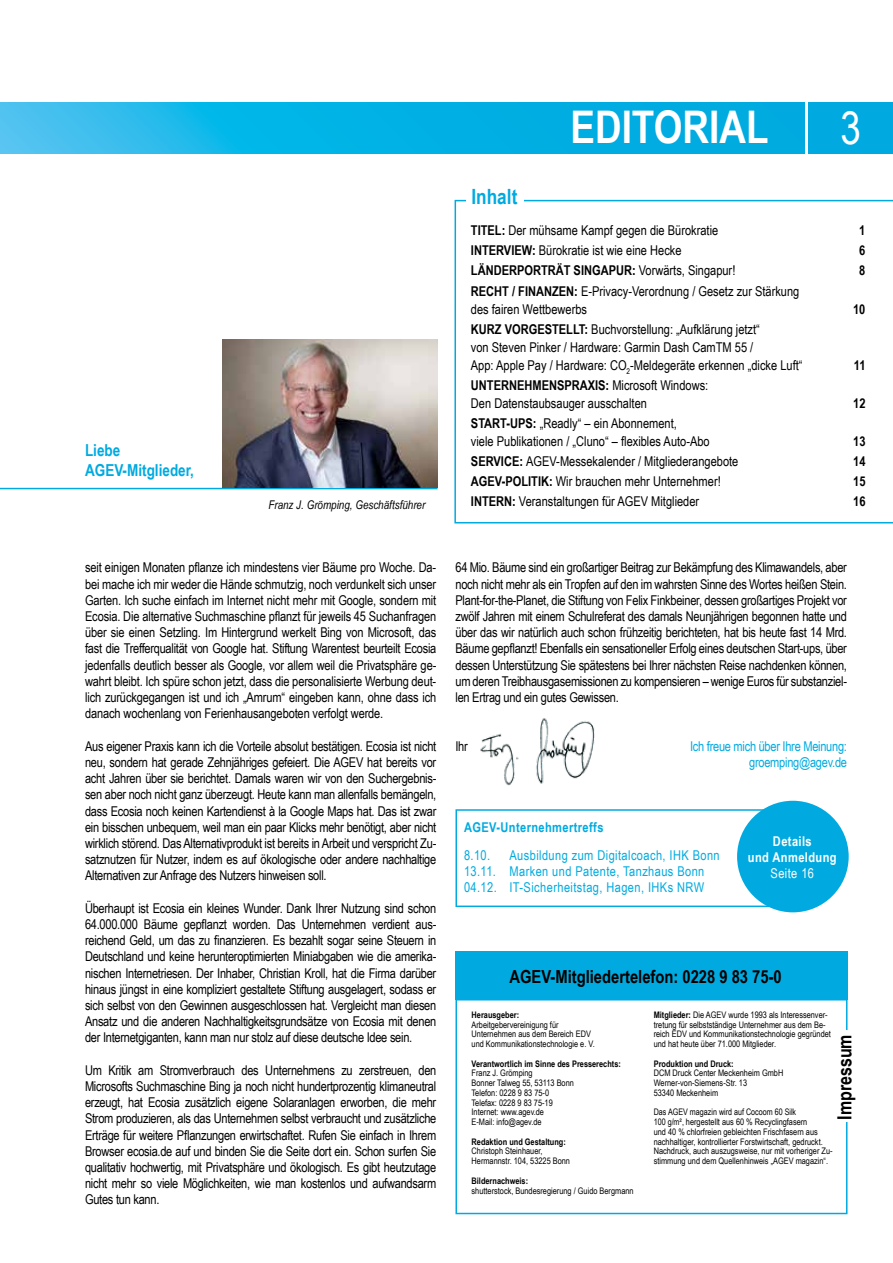
<style>
.page{position:relative;width:893px;height:1263px;background:#fff}
.page>*{position:absolute;margin:0;border:0;box-sizing:border-box;transform-origin:0 0}
.t1{font:700 45px "Arial Narrow";color:#fff}
.t2{font:45px "Arial Narrow";color:#fff}
.t3{font:700 21px "Arial Narrow";color:#00aae0}
.t4{font:700 19.5px "Arial Narrow";color:#000}
.t5{font:700 18px "Arial Narrow";color:#000}
.t6{font:700 16.5px/19.8px "Arial Narrow";color:#00aae0}
.t7{font:13.5px/16.2px "Arial Narrow";color:#000;text-align:justify}
.t8{font:13.5px/16.2px "Arial Narrow";letter-spacing:.03em;color:#00aae0}
.t9{font:700 13.5px "Arial Narrow";color:#000}
.t10{font:13.5px/16.2px "Arial Narrow";letter-spacing:-.02em;color:#00aae0;text-align:right}
.t11{font:700 13.5px "Arial Narrow";letter-spacing:.03em;color:#00aae0}
.t12{font:700 13.5px/16.2px "Arial Narrow";letter-spacing:.03em;color:#fff;text-align:center}
.t13{font:13.5px "Arial Narrow";letter-spacing:.03em;color:#fff}
.t14{font:italic 12px "Arial Narrow";color:#000}
.t15{font:9px/9.8px "Arial Narrow";color:#000}
.t16{font:700 9px "Arial Narrow";color:#000}
.s1{font-weight:700}
.s2{font-weight:400}
</style>
<div class="page">
<svg style="left:0;top:102px;width:805px;height:51px;background:#0eb3e5"></svg>
<div style="left:808px;top:102px;width:85px;height:51px;background:#00aae0"></div>
<svg style="left:454px;top:200px;width:439px;height:323px"></svg>
<div style="left:466px;top:187px;width:57px;height:22px;background:#fff"></div>
<div style="left:455px;top:951px;width:392px;height:49px;background:#00aae0"></div>
<div style="left:455px;top:999px;width:392px;height:215px;border:2px solid #00aae0"></div>
<div style="left:842px;top:1031px;width:6px;height:91px;background:#fff"></div>
<hr style="left:0;top:488px;width:437px;height:1px;background:#00aae0">
<img style="left:222px;top:339px;width:215px;height:149px">
<img style="left:480px;top:718px;width:115px;height:68px">
<div style="left:455px;top:809px;width:338px;height:98px;border:2px solid #00aae0"></div>
<div style="left:737px;top:801px;width:112px;height:111px;background:#00aae0;border-radius:50%"></div>
<p class="t6" style="left:85px;top:440px;width:111px">Liebe<br>AGEV-Mitglieder,</p>
<p class="t14" style="left:268px;top:496px;width:158px">Franz J. Grömping, Geschäftsführer</p>
<h1 class="t1" style="left:570px;top:94px;width:200px">EDITORIAL</h1>
<h1 class="t2" style="left:841px;top:95px;width:22px">3</h1>
<h2 class="t3" style="left:471px;top:181px;width:47px">Inhalt</h2>
<p class="t7" style="left:471px;top:222px;width:249px"><span class="s1">TITEL:</span> Der mühsame Kampf gegen die Bürokratie</p>
<p class="t9" style="left:859px;top:220px;width:8px">1</p>
<p class="t7" style="left:471px;top:242px;width:212px"><span class="s1">INTERVIEW:</span> Bürokratie ist wie eine Hecke</p>
<p class="t9" style="left:859px;top:240px;width:8px">6</p>
<p class="t9" style="left:471px;top:260px;width:266px">LÄNDERPORTRÄT SINGAPUR: <span class="s2">Vorwärts, Singapur!</span></p>
<p class="t9" style="left:859px;top:260px;width:8px">8</p>
<p class="t7" style="left:471px;top:281px;width:330px;line-height:18px"><span class="s1">RECHT / FINANZEN:</span> E-Privacy-Verordnung / Gesetz zur Stärkung des fairen Wettbewerbs</p>
<p class="t9" style="left:853px;top:299px;width:14px">10</p>
<p class="t7" style="left:471px;top:319px;width:333px;line-height:18px;text-align:left"><span class="s1">KURZ VORGESTELLT:</span> Buchvorstellung: „Aufklärung jetzt“<br>von Steven Pinker / Hardware: Garmin Dash CamTM 55 /<br>App: Apple Pay / Hardware: CO<sub>2</sub>-Meldegeräte erkennen „dicke Luft“</p>
<p class="t7" style="left:471px;top:376px;width:239px;line-height:18px"><span class="s1">UNTERNEHMENSPRAXIS:</span> Microsoft Windows:<br>Den Datenstaubsauger ausschalten</p>
<p class="t7" style="left:471px;top:414px;width:240px;line-height:18px"><span class="s1">START-UPS:</span> „Readly“ – ein Abonnement,<br>viele Publikationen / „Cluno“ – flexibles Auto-Abo</p>
<p class="t9" style="left:854px;top:355px;width:13px">11</p>
<p class="t9" style="left:853px;top:393px;width:14px">12</p>
<p class="t9" style="left:853px;top:431px;width:14px">13</p>
<p class="t7" style="left:471px;top:453px;width:269px"><span class="s1">SERVICE:</span> AGEV-Messekalender / Mitgliederangebote</p>
<p class="t9" style="left:853px;top:451px;width:14px">14</p>
<p class="t7" style="left:471px;top:473px;width:251px"><span class="s1">AGEV-POLITIK:</span> Wir brauchen mehr Unternehmer!</p>
<p class="t9" style="left:853px;top:471px;width:14px">15</p>
<p class="t7" style="left:471px;top:493px;width:230px"><span class="s1">INTERN:</span> Veranstaltungen für AGEV Mitglieder</p>
<p class="t9" style="left:853px;top:491px;width:14px">16</p>
<p class="t7" style="left:85px;top:559px;width:353px">seit einigen Monaten pflanze ich mindestens vier Bäume pro Woche. Da&shy;bei mache ich mir weder die Hände schmutzig, noch verdunkelt sich unser Garten. Ich suche einfach im Internet nicht mehr mit Google, sondern mit Ecosia. Die alternative Suchmaschine pflanzt für jeweils 45 Suchanfragen über sie einen Setzling. Im Hintergrund werkelt Bing von Microsoft, das fast die Trefferqualität von Google hat. Stiftung Warentest beurteilt Ecosia jedenfalls deutlich besser als Google, vor allem weil die Privatsphäre ge&shy;wahrt bleibt. Ich spüre schon jetzt, dass die personalisierte Werbung deut&shy;lich zurückgegangen ist und ich „Amrum“ eingeben kann, ohne dass ich danach wochenlang von Ferienhausangeboten verfolgt werde.</p>
<p class="t7" style="left:85px;top:737px;width:353px">Aus eigener Praxis kann ich die Vorteile absolut bestätigen. Ecosia ist nicht neu, sondern hat gerade Zehnjähriges gefeiert. Die AGEV hat bereits vor acht Jahren über sie berichtet. Damals waren wir von den Suchergebnis&shy;sen aber noch nicht ganz überzeugt. Heute kann man allenfalls bemängeln, dass Ecosia noch keinen Kartendienst à la Google Maps hat. Das ist zwar ein bisschen unbequem, weil man ein paar Klicks mehr benötigt, aber nicht wirklich störend. Das Alternativprodukt ist bereits in Arbeit und verspricht Zu&shy;satznutzen für Nutzer, indem es auf ökologische oder andere nachhaltige Alternativen zur Anfrage des Nutzers hinweisen soll.</p>
<p class="t7" style="left:85px;top:899px;width:353px">Überhaupt ist Ecosia ein kleines Wunder. Dank Ihrer Nutzung sind schon 64.000.000 Bäume gepflanzt worden. Das Unternehmen verdient aus&shy;reichend Geld, um das zu finanzieren. Es bezahlt sogar seine Steuern in Deutschland und keine herunteroptimierten Miniabgaben wie die amerika&shy;nischen Internetriesen. Der Inhaber, Christian Kroll, hat die Firma darüber hinaus jüngst in eine kompliziert gestaltete Stiftung ausgelagert, sodass er sich selbst von den Gewinnen ausgeschlossen hat. Vergleicht man diesen Ansatz und die anderen Nachhaltigkeitsgrundsätze von Ecosia mit denen der Internetgiganten, kann man nur stolz auf diese deutsche Idee sein.</p>
<p class="t7" style="left:85px;top:1061px;width:353px">Um Kritik am Stromverbrauch des Unternehmens zu zerstreuen, den Microsofts Suchmaschine Bing ja noch nicht hundertprozentig klimaneutral erzeugt, hat Ecosia zusätzlich eigene Solaranlagen erworben, die mehr Strom produzieren, als das Unternehmen selbst verbraucht und zusätzliche Erträge für weitere Pflanzungen erwirtschaftet. Rufen Sie einfach in Ihrem Browser ecosia.de auf und binden Sie die Seite dort ein. Schon surfen Sie qualitativ hochwertig, mit Privatsphäre und ökologisch. Es gibt heutzutage nicht mehr so viele Möglichkeiten, wie man kostenlos und aufwandsarm Gutes tun kann.</p>
<p class="t7" style="left:455px;top:559px;width:393px">64 Mio. Bäume sind ein großartiger Beitrag zur Bekämpfung des Klimawandels, aber noch nicht mehr als ein Tropfen auf den im wahrsten Sinne des Wortes heißen Stein.<br>Plant-for-the-Planet, die Stiftung von Felix Finkbeiner, dessen großartiges Projekt vor zwölf Jahren mit einem Schulreferat des damals Neunjährigen begonnen hatte und über das wir natürlich auch schon frühzeitig berichteten, hat bis heute fast 14 Mrd.<br>Bäume gepflanzt! Ebenfalls ein sensationeller Erfolg eines deutschen Start-ups, über dessen Unterstützung Sie spätestens bei Ihrer nächsten Reise nachdenken können, um deren Treibhausgasemissionen zu kompensieren – wenige Euros für substanziel&shy;len Ertrag und ein gutes Gewissen.</p>
<p class="t7" style="left:455px;top:737px;width:14px">Ihr</p>
<p class="t10" style="left:690px;top:737px;width:158px">Ich freue mich über Ihre Meinung: groemping@agev.de</p>
<p class="t11" style="left:464px;top:817px;width:141px">AGEV-Unternehmertreffs</p>
<p class="t8" style="left:464px;top:846px;width:28px">8.10.</p>
<p class="t8" style="left:464px;top:846px;width:257px;text-indent:45px">Ausbildung zum Digitalcoach, IHK Bonn<br>13.11. Marken und Patente, Tanzhaus Bonn<br>04.12. IT-Sicherheitstag, Hagen, IHKs NRW</p>
<p class="t12" style="left:748px;top:832px;width:90px">Details<br>und Anmeldung</p>
<p class="t13" style="left:771px;top:863px;width:45px">Seite 16</p>
<h3 class="t5" style="left:509px;top:963px;width:274px">AGEV-Mitgliedertelefon: 0228 9 83 75-0</h3>
<p class="t16" style="left:472px;top:1008px;width:49px">Herausgeber:</p>
<p class="t15" style="left:472px;top:1019px;width:125px">Arbeitgebervereinigung für<br>Unternehmen aus dem Bereich EDV und Kommunikationstechnologie e. V.</p>
<p class="t16" style="left:472px;top:1057px;width:151px">Verantwortlich im Sinne des Presserechts:</p>
<p class="t15" style="left:472px;top:1068px;width:104px">Franz J. Grömping<br>Bonner Talweg 55, 53113 Bonn<br>Telefon: 0228 9 83 75-0<br>Telefax: 0228 9 83 75-19<br>Internet: www.agev.de<br>E-Mail: info@agev.de</p>
<p class="t16" style="left:472px;top:1134px;width:96px">Redaktion und Gestaltung:</p>
<p class="t15" style="left:472px;top:1146px;width:100px">Christoph Steinhauer,<br>Hermannstr. 104, 53225 Bonn</p>
<p class="t16" style="left:472px;top:1173px;width:58px">Bildernachweis:</p>
<p class="t15" style="left:472px;top:1186px;width:164px">shutterstock, Bundesregierung / Guido Bergmann</p>
<p class="t15" style="left:654px;top:1009px;width:179px"><span class="s1">Mitglieder:</span> Die AGEV wurde 1993 als Interessenver&shy;tretung für selbstständige Unternehmer aus dem Be&shy;reich EDV und Kommunikationstechnologie gegründet und hat heute über 71.000 Mitglieder.</p>
<p class="t16" style="left:654px;top:1056px;width:81px">Produktion und Druck:</p>
<p class="t15" style="left:654px;top:1068px;width:131px">DCM Druck Center Meckenheim GmbH<br>Werner-von-Siemens-Str. 13<br>53340 Meckenheim</p>
<p class="t15" style="left:654px;top:1107px;width:180px">Das AGEV magazin wird auf Cocoom 60 Silk<br>100 g/m², hergestellt aus 60 % Recyclingfasern<br>und 40 % chlorfreien gebleichten Frischfasern aus nachhaltiger, kontrollierter Forstwirtschaft, gedruckt.<br>Nachdruck, auch auszugsweise, nur mit vorheriger Zu&shy;stimmung und dem Quellenhinweis „AGEV magazin“.</p>
<h3 class="t4" style="left:830px;top:1120px;width:87px;rotate:-90deg">Impressum</h3>
</div>
